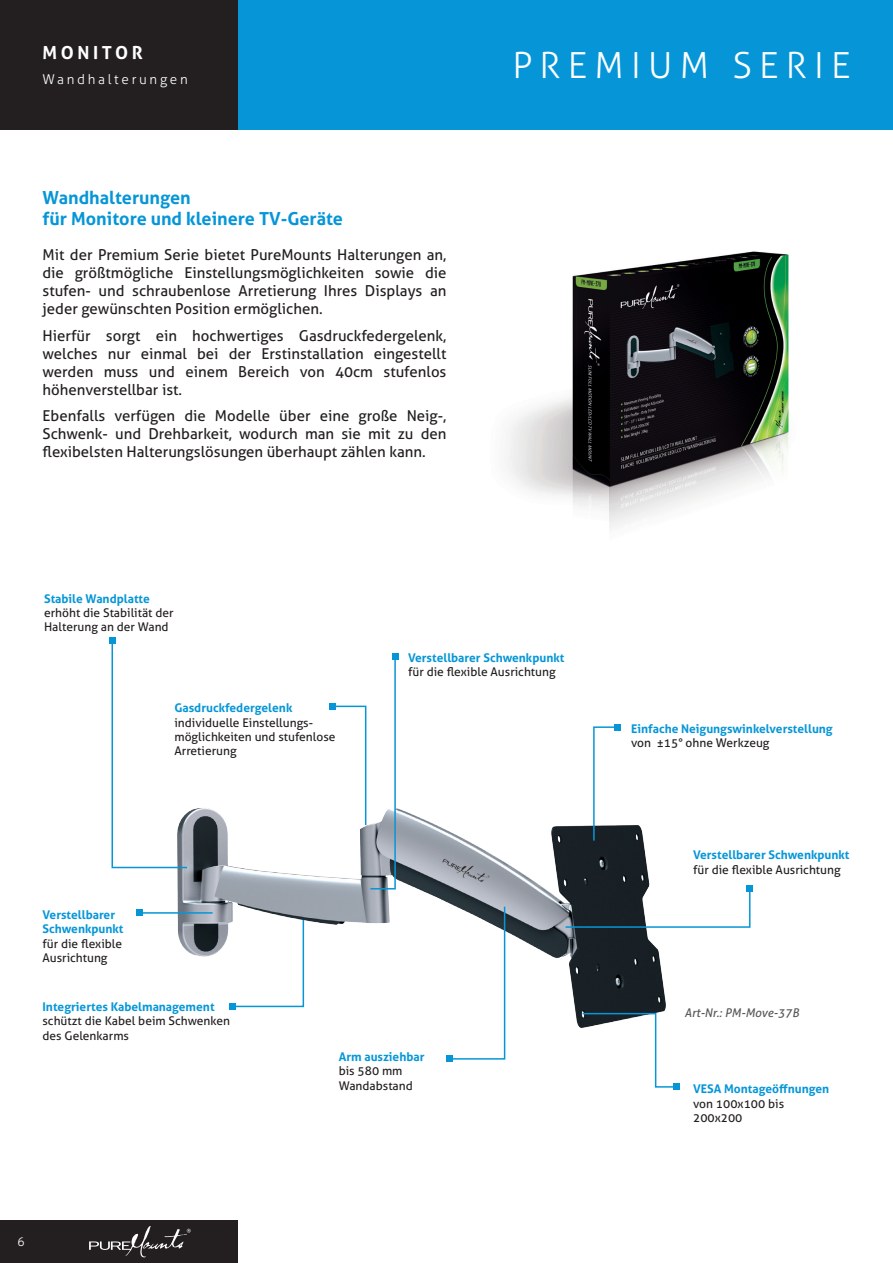
<style>
.page{position:relative;width:893px;height:1263px;background:#fff}
.page>*{position:absolute;margin:0;border:0;box-sizing:border-box;transform-origin:0 0}
.t1{font:300 36px "Aller";letter-spacing:.2em;color:#fff}
.t2{font:700 18px/21.6px "Aller";color:#0696d7}
.t3{font:700 18px "Aller";letter-spacing:.2em;color:#fff}
.t4{font:15px/18px "Aller";color:#231f20;text-align:justify}
.t5{font:300 13.5px "Aller";letter-spacing:.2em;color:#fff}
.t6{font:12px/14.4px "Aller";color:#231f20}
.t7{font:700 12px/14.4px "Aller";color:#0696d7}
.t8{font:italic 12px "Aller";color:#57585a}
.t9{font:300 12px "Aller";color:#fff}
</style>
<div class="page">
<img style="left:177px;top:808px;width:489px;height:220px">
<div style="left:0;top:1220px;width:237px;height:43px;background:#231f20"></div>
<div style="left:0;top:0;width:893px;height:129px;background:#0696d7"></div>
<img style="left:508px;top:251px;width:281px;height:279px">
<svg style="left:89px;top:1226px;width:102px;height:31px"></svg>
<div style="left:0;top:0;width:237px;height:129px;background:#231f20"></div>
<svg style="left:581px;top:1012px;width:98px;height:78px"></svg>
<svg style="left:592px;top:724px;width:29px;height:118px"></svg>
<svg style="left:446px;top:905px;width:60px;height:157px"></svg>
<svg style="left:564px;top:885px;width:189px;height:43px"></svg>
<svg style="left:230px;top:918px;width:75px;height:91px"></svg>
<svg style="left:109px;top:638px;width:80px;height:231px"></svg>
<svg style="left:330px;top:653px;width:68px;height:237px"></svg>
<hr style="left:139px;top:912px;width:74px;height:2px;background:#0696d7">
<svg style="left:136px;top:910px;width:6px;height:6px"></svg>
<p class="t3" style="left:43px;top:41px;width:102px">MONITOR</p>
<p class="t5" style="left:43px;top:71px;width:147px">Wandhalterungen</p>
<p class="t2" style="left:43px;top:186px;width:302px">Wandhalterungen<br>für Monitore und kleinere TV-Geräte</p>
<p class="t4" style="left:43px;top:246px;width:405px">Mit der Premium Serie bietet PureMounts Halterungen an, die größtmögliche Einstellungsmöglichkeiten sowie die stufen- und schraubenlose Arretierung Ihres Displays an jeder gewünschten Position ermöglichen.</p>
<p class="t4" style="left:43px;top:326px;width:405px">Hierfür sorgt ein hochwertiges Gasdruckfedergelenk, welches nur einmal bei der Erstinstallation eingestellt werden muss und einem Bereich von 40cm stufenlos höhenverstellbar ist.</p>
<p class="t4" style="left:43px;top:407px;width:405px">Ebenfalls verfügen die Modelle über eine große Neig-, Schwenk- und Drehbarkeit, wodurch man sie mit zu den flexibelsten Halterungslösungen überhaupt zählen kann.</p>
<h1 class="t1" style="left:512px;top:44px;width:339px">PREMIUM SERIE</h1>
<p class="t7" style="left:44px;top:591px;width:107px">Stabile Wandplatte</p>
<p class="t6" style="left:44px;top:606px;width:131px">erhöht die Stabilität der<br>Halterung an der Wand</p>
<p class="t7" style="left:174px;top:701px;width:119px">Gasdruckfedergelenk</p>
<p class="t6" style="left:174px;top:715px;width:162px">individuelle Einstellungs&shy;möglichkeiten und stufenlose<br>Arretierung</p>
<p class="t7" style="left:408px;top:650px;width:158px">Verstellbarer Schwenkpunkt</p>
<p class="t6" style="left:408px;top:665px;width:149px">für die flexible Ausrichtung</p>
<p class="t7" style="left:43px;top:907px;width:82px">Verstellbarer<br>Schwenkpunkt</p>
<p class="t6" style="left:43px;top:936px;width:81px">für die flexible<br>Ausrichtung</p>
<p class="t7" style="left:43px;top:999px;width:174px">Integriertes Kabelmanagement</p>
<p class="t6" style="left:43px;top:1014px;width:189px">schützt die Kabel beim Schwenken des Gelenkarms</p>
<p class="t9" style="left:18px;top:1235px;width:9px">6</p>
<p class="t7" style="left:339px;top:1049px;width:87px">Arm ausziehbar</p>
<p class="t6" style="left:339px;top:1064px;width:76px">bis 580 mm<br>Wandabstand</p>
<p class="t7" style="left:631px;top:721px;width:203px">Einfache Neigungswinkelverstellung</p>
<p class="t6" style="left:631px;top:736px;width:140px">von ±15° ohne Werkzeug</p>
<p class="t7" style="left:693px;top:848px;width:158px">Verstellbarer Schwenkpunkt</p>
<p class="t6" style="left:693px;top:862px;width:149px">für die flexible Ausrichtung</p>
<p class="t8" style="left:685px;top:1006px;width:116px">Art-Nr.: PM-Move-37B</p>
<p class="t7" style="left:693px;top:1082px;width:138px">VESA Montageöffnungen</p>
<p class="t6" style="left:693px;top:1096px;width:92px">von 100x100 bis<br>200x200</p>
</div>
